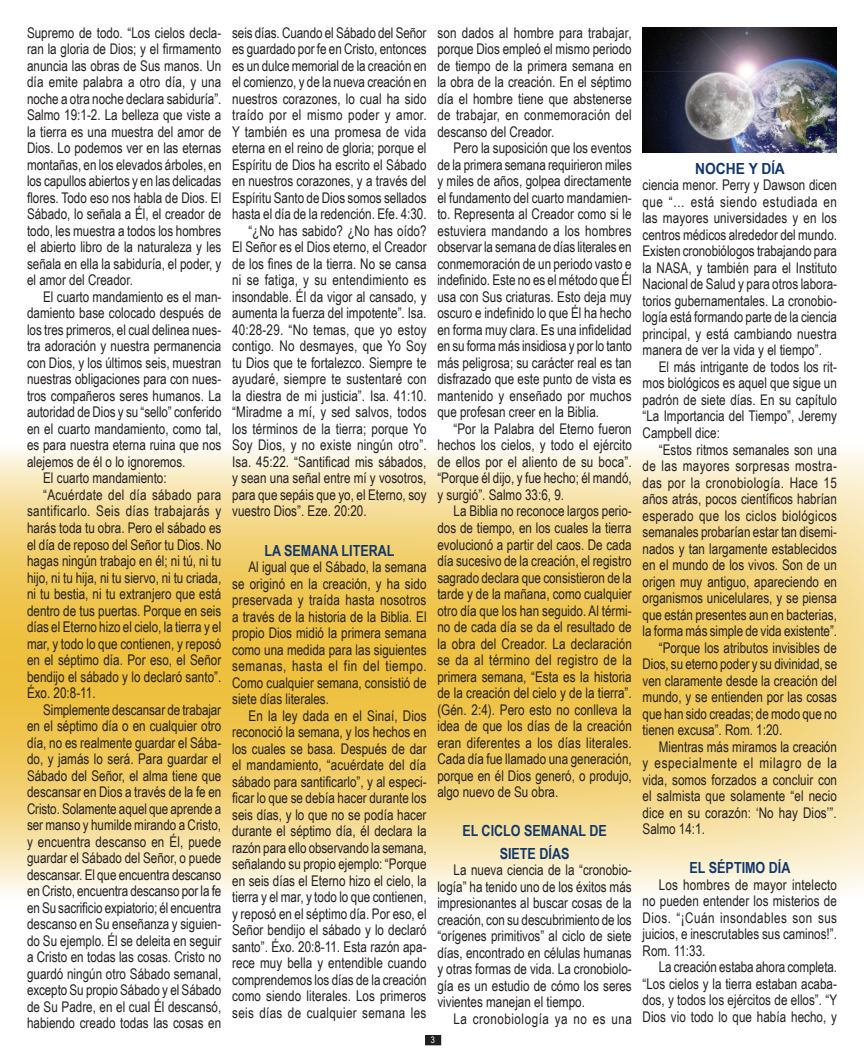
<style>
.page{position:relative;width:864px;height:1059px;background:#fff}
.page>*{position:absolute;margin:0;border:0;box-sizing:border-box;transform-origin:0 0}
._5{font:700 15.3px "Arial Narrow";color:#11366b}
._7{font:700 15.3px "Arial Narrow";color:#11366b}
._5-2{font:700 15.3px "Arial Narrow";color:#11366b;scale:1.1 1}
.t1{font:14.7px/16.5px "Arial Narrow";color:#231f20;text-align:justify}
.t2{font:14.7px "Arial Narrow";letter-spacing:.035em;color:#231f20}
.t3{font:9px "Arial Narrow";color:#fff}
</style>
<div class="page">
<div style="left:426px;top:1035px;width:14px;height:9px;background:#231f20"></div>
<div style="left:425px;top:1034px;width:16px;height:11px;border:2px solid #231f20"></div>
<img style="left:0;top:448px;width:864px;height:446px">
<img style="left:643px;top:27px;width:194px;height:125px">
<p class="t1" style="left:27px;top:24px;width:196px">Supremo de todo. “Los cielos decla&shy;ran la gloria de Dios; y el firmamento anuncia las obras de Sus manos. Un día emite palabra a otro día, y una noche a otra noche declara sabiduría”.<br>Salmo 19:1-2. La belleza que viste a la tierra es una muestra del amor de Dios. Lo podemos ver en las eternas montañas, en los elevados árboles, en los capullos abiertos y en las delicadas flores. Todo eso nos habla de Dios. El Sábado, lo señala a Él, el creador de todo, les muestra a todos los hombres el abierto libro de la naturaleza y les señala en ella la sabiduría, el poder, y el amor del Creador.</p>
<p class="t1" style="left:27px;top:288px;width:196px;text-indent:16px">El cuarto mandamiento es el man&shy;damiento base colocado después de los tres primeros, el cual delinea nues&shy;tra adoración y nuestra permanencia con Dios, y los últimos seis, muestran nuestras obligaciones para con nues&shy;tros compañeros seres humanos. La autoridad de Dios y su “sello” conferido en el cuarto mandamiento, como tal, es para nuestra eterna ruina que nos alejemos de él o lo ignoremos.</p>
<p class="t1" style="left:43px;top:469px;width:125px">El cuarto mandamiento:</p>
<p class="t1" style="left:27px;top:486px;width:196px;text-indent:16px">“Acuérdate del día sábado para santificarlo. Seis días trabajarás y harás toda tu obra. Pero el sábado es el día de reposo del Señor tu Dios. No hagas ningún trabajo en él; ni tú, ni tu hijo, ni tu hija, ni tu siervo, ni tu criada, ni tu bestia, ni tu extranjero que está dentro de tus puertas. Porque en seis días el Eterno hizo el cielo, la tierra y el mar, y todo lo que contienen, y reposó en el séptimo día. Por eso, el Señor bendijo el sábado y lo declaró santo”.<br>Éxo. 20:8-11.</p>
<p class="t1" style="left:27px;top:700px;width:196px;text-indent:16px">Simplemente descansar de trabajar en el séptimo día o en cualquier otro día, no es realmente guardar el Sába&shy;do, y jamás lo será. Para guardar el Sábado del Señor, el alma tiene que descansar en Dios a través de la fe en Cristo. Solamente aquel que aprende a ser manso y humilde mirando a Cristo, y encuentra descanso en Él, puede guardar el Sábado del Señor, o puede descansar. El que encuentra descanso en Cristo, encuentra descanso por la fe en Su sacrificio expiatorio; él encuentra descanso en Su enseñanza y siguien&shy;do Su ejemplo. Él se deleita en seguir a Cristo en todas las cosas. Cristo no guardó ningún otro Sábado semanal, excepto Su propio Sábado y el Sábado de Su Padre, en el cual Él descansó, habiendo creado todas las cosas en</p>
<p class="t1" style="left:232px;top:24px;width:196px">seis días. Cuando el Sábado del Señor es guardado por fe en Cristo, entonces es un dulce memorial de la creación en el comienzo, y de la nueva creación en nuestros corazones, lo cual ha sido traído por el mismo poder y amor.<br>Y también es una promesa de vida eterna en el reino de gloria; porque el Espíritu de Dios ha escrito el Sábado en nuestros corazones, y a través del Espíritu Santo de Dios somos sellados hasta el día de la redención. Efe. 4:30.</p>
<p class="t1" style="left:232px;top:222px;width:196px;text-indent:16px">“¿No has sabido? ¿No has oído?<br>El Señor es el Dios eterno, el Creador de los fines de la tierra. No se cansa ni se fatiga, y su entendimiento es insondable. Él da vigor al cansado, y aumenta la fuerza del impotente”. Isa.<br>40:28-29. “No temas, que yo estoy contigo. No desmayes, que Yo Soy tu Dios que te fortalezco. Siempre te ayudaré, siempre te sustentaré con la diestra de mi justicia”. Isa. 41:10. “Miradme a mí, y sed salvos, todos los términos de la tierra; porque Yo Soy Dios, y no existe ningún otro”.<br>Isa. 45:22. “Santificad mis sábados, y sean una señal entre mí y vosotros, para que sepáis que yo, el Eterno, soy vuestro Dios”. Eze. 20:20.</p>
<p class="_5" style="left:264px;top:538px;width:132px">LA SEMANA LITERAL</p>
<p class="t1" style="left:232px;top:558px;width:196px;text-indent:16px">Al igual que el Sábado, la semana se originó en la creación, y ha sido preservada y traída hasta nosotros a través de la historia de la Biblia. El propio Dios midió la primera semana como una medida para las siguientes semanas, hasta el fin del tiempo.<br>Como cualquier semana, consistió de siete días literales.</p>
<p class="t1" style="left:232px;top:706px;width:196px;text-indent:16px">En la ley dada en el Sinaí, Dios reconoció la semana, y los hechos en los cuales se basa. Después de dar el mandamiento, “acuérdate del día sábado para santificarlo”, y al especi&shy;ficar lo que se debía hacer durante los seis días, y lo que no se podía hacer durante el séptimo día, él declara la razón para ello observando la semana, señalando su propio ejemplo: “Porque en seis días el Eterno hizo el cielo, la tierra y el mar, y todo lo que contienen, y reposó en el séptimo día. Por eso, el Señor bendijo el sábado y lo declaró santo”. Éxo. 20:8-11. Esta razón apa&shy;rece muy bella y entendible cuando comprendemos los días de la creación como siendo literales. Los primeros seis días de cualquier semana les</p>
<p class="t1" style="left:437px;top:24px;width:196px">son dados al hombre para trabajar, porque Dios empleó el mismo periodo de tiempo de la primera semana en la obra de la creación. En el séptimo día el hombre tiene que abstenerse de trabajar, en conmemoración del descanso del Creador.</p>
<p class="t1" style="left:437px;top:139px;width:196px;text-indent:16px">Pero la suposición que los eventos de la primera semana requirieron miles y miles de años, golpea directamente el fundamento del cuarto mandamien&shy;to. Representa al Creador como si le estuviera mandando a los hombres observar la semana de días literales en conmemoración de un periodo vasto e indefinido. Este no es el método que Él usa con Sus criaturas. Esto deja muy oscuro e indefinido lo que Él ha hecho en forma muy clara. Es una infidelidad en su forma más insidiosa y por lo tanto más peligrosa; su carácter real es tan disfrazado que este punto de vista es mantenido y enseñado por muchos que profesan creer en la Biblia.</p>
<p class="t1" style="left:437px;top:420px;width:196px;text-indent:16px">“Por la Palabra del Eterno fueron hechos los cielos, y todo el ejército de ellos por el aliento de su boca”. “Porque él dijo, y fue hecho; él mandó, y surgió”. Salmo 33:6, 9.</p>
<p class="t1" style="left:437px;top:502px;width:196px;text-indent:16px">La Biblia no reconoce largos perio&shy;dos de tiempo, en los cuales la tierra evolucionó a partir del caos. De cada día sucesivo de la creación, el registro sagrado declara que consistieron de la tarde y de la mañana, como cualquier otro día que los han seguido. Al térmi&shy;no de cada día se da el resultado de la obra del Creador. La declaración se da al término del registro de la primera semana, “Esta es la historia de la creación del cielo y de la tierra”. (Gén. 2:4). Pero esto no conlleva la idea de que los días de la creación eran diferentes a los días literales.<br>Cada día fue llamado una generación, porque en él Dios generó, o produjo, algo nuevo de Su obra.</p>
<p class="_7" style="left:462px;top:819px;width:146px">EL CICLO SEMANAL DE</p>
<p class="_7" style="left:500px;top:841px;width:71px">SIETE DÍAS</p>
<p class="t1" style="left:437px;top:861px;width:196px;text-indent:16px">La nueva ciencia de la “cronobio&shy;logía” ha tenido uno de los éxitos más impresionantes al buscar cosas de la creación, con su descubrimiento de los “orígenes primitivos” al ciclo de siete días, encontrado en células humanas y otras formas de vida. La cronobiolo&shy;gía es un estudio de cómo los seres vivientes manejan el tiempo.</p>
<p class="t2" style="left:454px;top:1007px;width:180px">La cronobiología ya no es una</p>
<p class="t3" style="left:431px;top:1033px;width:6px">3</p>
<p class="_5-2" style="left:695px;top:157px;width:83px">NOCHE Y DÍA</p>
<p class="t1" style="left:643px;top:176px;width:196px">ciencia menor. Perry y Dawson dicen que “… está siendo estudiada en las mayores universidades y en los centros médicos alrededor del mundo.<br>Existen cronobiólogos trabajando para la NASA, y también para el Instituto Nacional de Salud y para otros labora&shy;torios gubernamentales. La cronobio&shy;logía está formando parte de la ciencia principal, y está cambiando nuestra manera de ver la vida y el tiempo”.</p>
<p class="t1" style="left:643px;top:358px;width:196px;text-indent:16px">El más intrigante de todos los rit&shy;mos biológicos es aquel que sigue un padrón de siete días. En su capítulo “La Importancia del Tiempo”, Jeremy Campbell dice:</p>
<p class="t1" style="left:643px;top:440px;width:196px;text-indent:16px">“Estos ritmos semanales son una de las mayores sorpresas mostra&shy;das por la cronobiología. Hace 15 años atrás, pocos científicos habrían esperado que los ciclos biológicos semanales probarían estar tan disemi&shy;nados y tan largamente establecidos en el mundo de los vivos. Son de un origen muy antiguo, apareciendo en organismos unicelulares, y se piensa que están presentes aun en bacterias, la forma más simple de vida existente”.</p>
<p class="t1" style="left:643px;top:638px;width:196px;text-indent:16px">“Porque los atributos invisibles de Dios, su eterno poder y su divinidad, se ven claramente desde la creación del mundo, y se entienden por las cosas que han sido creadas; de modo que no tienen excusa”. Rom. 1:20.</p>
<p class="t1" style="left:643px;top:737px;width:196px;text-indent:16px">Mientras más miramos la creación y especialmente el milagro de la vida, somos forzados a concluir con el salmista que solamente “el necio dice en su corazón: ‘No hay Dios’”.<br>Salmo 14:1.</p>
<p class="_5" style="left:690px;top:856px;width:102px">EL SÉPTIMO DÍA</p>
<p class="t1" style="left:643px;top:875px;width:196px;text-indent:16px">Los hombres de mayor intelecto no pueden entender los misterios de Dios. “¡Cuán insondables son sus juicios, e inescrutables sus caminos!”.<br>Rom. 11:33.</p>
<p class="t1" style="left:643px;top:958px;width:196px;text-indent:16px">La creación estaba ahora completa. “Los cielos y la tierra estaban acaba&shy;dos, y todos los ejércitos de ellos”. “Y Dios vio todo lo que había hecho, y</p>
</div>
